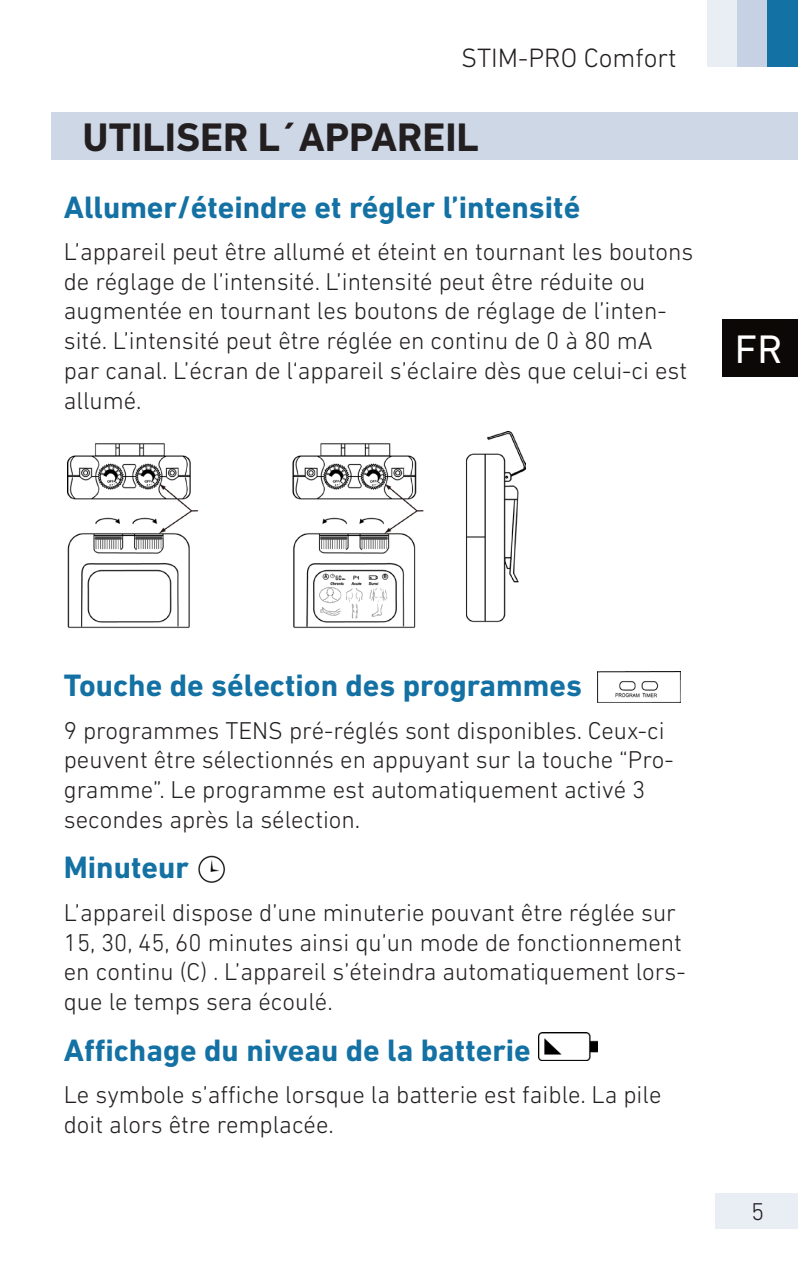
<style>
.page{position:relative;width:798px;height:1276px;background:#fff}
.page>*{position:absolute;margin:0;border:0;box-sizing:border-box;transform-origin:0 0}
.R_Schwarz_unterlegt{font:700 40.5px "DIN Next LT Pro";color:#231f20}
.t1{font:40.5px "DIN Next LT Pro";color:#fff}
.blaue_Zwischenübersc{font:700 31.5px "DIN Next LT Pro";color:#1471a4}
.laufender_Text{font:700 31.5px "DIN Next LT Pro";color:#1471a4}
.t2{font:300 27px "DIN Next LT Pro";color:#231f20}
.laufender_Text-2{font:300 24.75px/29.7px "DIN Next LT Pro";color:#231f20}
</style>
<div class="page">
<img style="left:67px;top:431px;width:458px;height:197px">
<img style="left:597px;top:672px;width:83px;height:30px">
<img style="left:198px;top:855px;width:27px;height:28px">
<img style="left:538px;top:1032px;width:59px;height:28px">
<div style="left:51px;top:112px;width:746px;height:47px;background:#cdd7e6"></div>
<div style="left:714px;top:1193px;width:83px;height:35px;background:#e9eef5"></div>
<div style="left:706px;top:0;width:31px;height:67px;background:#e9eef5"></div>
<div style="left:737px;top:0;width:30px;height:67px;background:#c6d1e4"></div>
<div style="left:767px;top:0;width:30px;height:67px;background:#1471a4"></div>
<div style="left:722px;top:319px;width:75px;height:58px;background:#0c0806"></div>
<p class="t2" style="left:461px;top:42px;width:217px">STIM-PRO Comfort</p>
<p class="R_Schwarz_unterlegt" style="left:83px;top:113px;width:397px">UTILISER L´APPAREIL</p>
<p class="blaue_Zwischenübersc" style="left:64px;top:188px;width:518px">Allumer/éteindre et régler l’intensité</p>
<p class="laufender_Text-2" style="left:64px;top:236px;width:630px">L’appareil peut être allumé et éteint en tournant les boutons de réglage de l’intensité. L’intensité peut être réduite ou augmentée en tournant les boutons de réglage de l’inten&shy;sité. L’intensité peut être réglée en continu de 0 à 80 mA par canal. L’écran de l‘appareil s’éclaire dès que celui-ci est allumé.</p>
<h1 class="t1" style="left:734px;top:326px;width:49px">FR</h1>
<p class="blaue_Zwischenübersc" style="left:64px;top:667px;width:519px">Touche de sélection des programmes</p>
<p class="laufender_Text-2" style="left:64px;top:715px;width:611px">9 programmes TENS pré-réglés sont disponibles. Ceux-ci peuvent être sélectionnés en appuyant sur la touche “Pro&shy;gramme”. Le programme est automatiquement activé 3 secondes après la sélection.</p>
<p class="blaue_Zwischenübersc" style="left:64px;top:849px;width:126px">Minuteur</p>
<p class="laufender_Text-2" style="left:64px;top:897px;width:623px">L’appareil dispose d’une minuterie pouvant être réglée sur 15, 30, 45, 60 minutes ainsi qu’un mode de fonctionnement en continu (C) . L’appareil s’éteindra automatiquement lors&shy;que le temps sera écoulé.</p>
<p class="laufender_Text" style="left:64px;top:1031px;width:468px">Affichage du niveau de la batterie</p>
<p class="laufender_Text-2" style="left:64px;top:1079px;width:599px">Le symbole s’affiche lorsque la batterie est faible. La pile doit alors être remplacée.</p>
<p class="laufender_Text-2" style="left:751px;top:1196px;width:15px">5</p>
</div>
